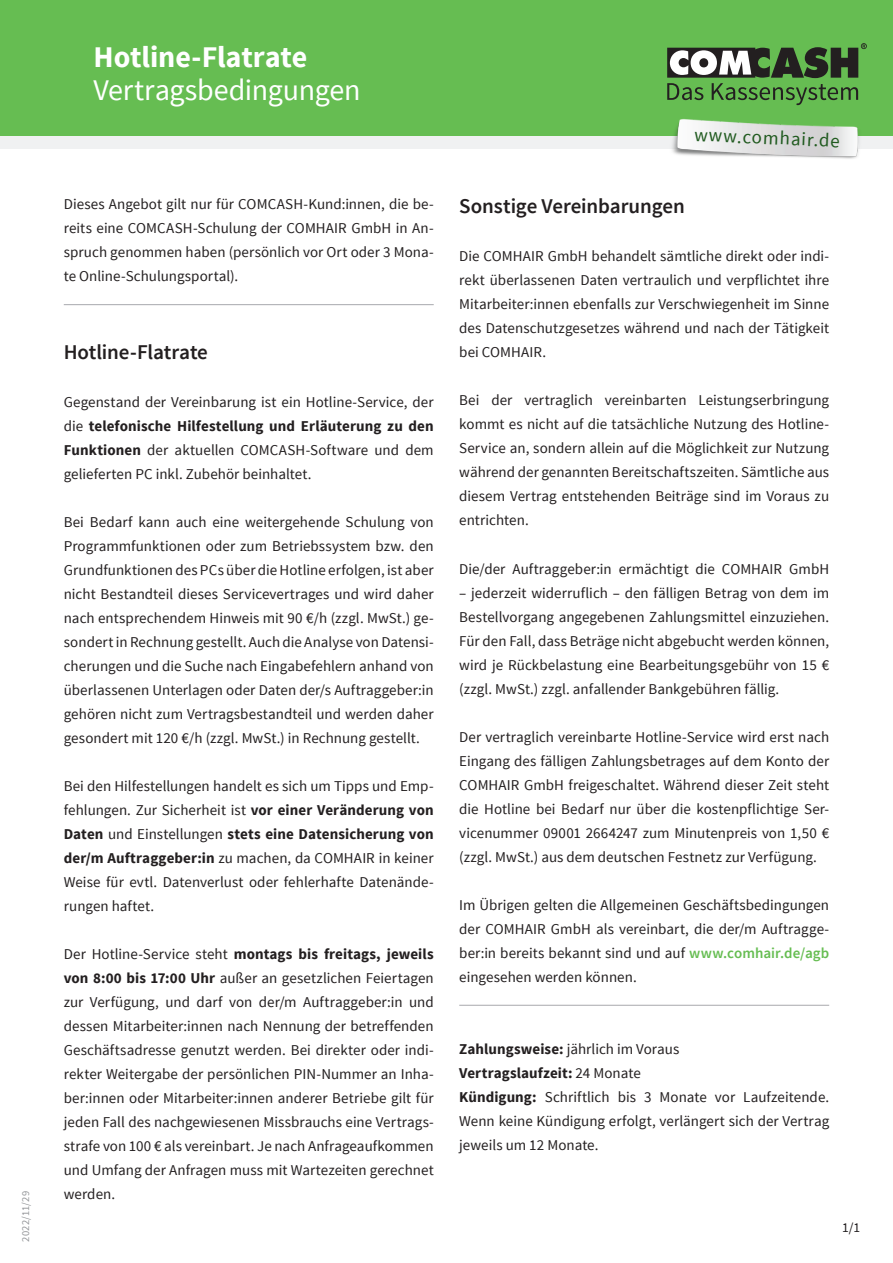
<style>
.page{position:relative;width:893px;height:1263px;background:#fff}
.page>*{position:absolute;margin:0;border:0;box-sizing:border-box;transform-origin:0 0}
.t1{font:30px "Source Sans Pro";letter-spacing:-.005em;color:#fff}
.t2{font:700 30px "Source Sans Pro";letter-spacing:-.005em;color:#fff}
.t3{font:600 21px "Source Sans Pro";letter-spacing:-.005em;color:#231f20}
.t4{font:18.9px "Source Sans Pro";color:#205a1f}
.t5{font:15px/24px "Source Sans Pro";color:#231f20;text-align:justify}
.t6{font:13.5px "Source Sans Pro";color:#231f20}
.t7{font:10.5px "Source Sans Pro";letter-spacing:.015em;color:#939598}
.s1{font-weight:700}
.s2{font-weight:600;color:#66bd52}
</style>
<div class="page">
<div style="left:0;top:0;width:893px;height:136px;background:#66bd52"></div>
<div style="left:0;top:136px;width:893px;height:13px;background:#f0f1f2"></div>
<img style="left:672px;top:119px;width:187px;height:40px">
<svg style="left:667px;top:43px;width:200px;height:62px"></svg>
<hr style="left:64px;top:304px;width:370px;height:1px;background:#a8a9ad">
<hr style="left:459px;top:1005px;width:370px;height:1px;background:#a8a9ad">
<p class="t7" style="left:19px;top:1242px;width:52px;rotate:-90deg">2022/11/29</p>
<h1 class="t2" style="left:94px;top:38px;width:215px">Hotline-Flatrate</h1>
<h1 class="t1" style="left:94px;top:72px;width:269px">Vertragsbedingungen</h1>
<p class="t5" style="left:64px;top:192px;width:371px">Dieses Angebot gilt nur für COMCASH-Kund:innen, die be&shy;reits eine COMCASH-Schulung der COMHAIR GmbH in An&shy;spruch genommen haben (persönlich vor Ort oder 3 Mona&shy;te Online-Schulungsportal).</p>
<h2 class="t3" style="left:64px;top:339px;width:146px">Hotline-Flatrate</h2>
<p class="t5" style="left:64px;top:390px;width:371px">Gegenstand der Vereinbarung ist ein Hotline-Service, der die <span class="s1">telefonische Hilfestellung und Erläuterung zu den Funktionen</span> der aktuellen COMCASH-Software und dem gelieferten PC inkl. Zubehör beinhaltet.</p>
<p class="t5" style="left:64px;top:510px;width:371px">Bei Bedarf kann auch eine weitergehende Schulung von Programmfunktionen oder zum Betriebssystem bzw. den Grundfunktionen des PCs über die Hotline erfolgen, ist aber nicht Bestandteil dieses Servicevertrages und wird daher nach entsprechendem Hinweis mit 90 €/h (zzgl. MwSt.) ge&shy;sondert in Rechnung gestellt. Auch die Analyse von Datensi&shy;cherungen und die Suche nach Eingabefehlern anhand von überlassenen Unterlagen oder Daten der/s Auftraggeber:in gehören nicht zum Vertragsbestandteil und werden daher gesondert mit 120 €/h (zzgl. MwSt.) in Rechnung gestellt.</p>
<p class="t5" style="left:64px;top:774px;width:371px">Bei den Hilfestellungen handelt es sich um Tipps und Emp&shy;fehlungen. Zur Sicherheit ist <span class="s1">vor einer Veränderung von Daten</span> und Einstellungen <span class="s1">stets eine Datensicherung von der/m Auftraggeber:in</span> zu machen, da COMHAIR in keiner Weise für evtl. Datenverlust oder fehlerhafte Datenände&shy;rungen haftet.</p>
<p class="t5" style="left:64px;top:942px;width:371px">Der Hotline-Service steht <span class="s1">montags bis freitags, jeweils von 8:00 bis 17:00 Uhr</span> außer an gesetzlichen Feiertagen zur Verfügung, und darf von der/m Auftraggeber:in und dessen Mitarbeiter:innen nach Nennung der betreffenden Geschäftsadresse genutzt werden. Bei direkter oder indi&shy;rekter Weitergabe der persönlichen PIN-Nummer an Inha&shy;ber:innen oder Mitarbeiter:innen anderer Betriebe gilt für jeden Fall des nachgewiesenen Missbrauchs eine Vertrags&shy;strafe von 100 € als vereinbart. Je nach Anfrageaufkommen und Umfang der Anfragen muss mit Wartezeiten gerechnet werden.</p>
<p class="t4" style="left:695px;top:122px;width:147px;rotate:3deg">www.comhair.de</p>
<h2 class="t3" style="left:459px;top:193px;width:227px">Sonstige Vereinbarungen</h2>
<p class="t5" style="left:459px;top:245px;width:371px">Die COMHAIR GmbH behandelt sämtliche direkt oder indi&shy;rekt überlassenen Daten vertraulich und verpflichtet ihre Mitarbeiter:innen ebenfalls zur Verschwiegenheit im Sinne des Datenschutzgesetzes während und nach der Tätigkeit bei COMHAIR.</p>
<p class="t5" style="left:459px;top:389px;width:371px">Bei der vertraglich vereinbarten Leistungserbringung kommt es nicht auf die tatsächliche Nutzung des Hotline-Service an, sondern allein auf die Möglichkeit zur Nutzung während der genannten Bereitschaftszeiten. Sämtliche aus diesem Vertrag entstehenden Beiträge sind im Voraus zu entrichten.</p>
<p class="t5" style="left:459px;top:557px;width:371px">Die/der Auftraggeber:in ermächtigt die COMHAIR GmbH</p>
<p class="t5" style="left:459px;top:581px;width:371px">– jederzeit widerruflich – den fälligen Betrag von dem im Bestellvorgang angegebenen Zahlungsmittel einzuziehen.<br>Für den Fall, dass Beträge nicht abgebucht werden können, wird je Rückbelastung eine Bearbeitungsgebühr von 15 € (zzgl. MwSt.) zzgl. anfallender Bankgebühren fällig.</p>
<p class="t5" style="left:459px;top:725px;width:371px">Der vertraglich vereinbarte Hotline-Service wird erst nach Eingang des fälligen Zahlungsbetrages auf dem Konto der COMHAIR GmbH freigeschaltet. Während dieser Zeit steht die Hotline bei Bedarf nur über die kostenpflichtige Ser&shy;vicenummer 09001 2664247 zum Minutenpreis von 1,50 € (zzgl. MwSt.) aus dem deutschen Festnetz zur Verfügung.</p>
<p class="t5" style="left:459px;top:893px;width:371px">Im Übrigen gelten die Allgemeinen Geschäftsbedingungen der COMHAIR GmbH als vereinbart, die der/m Auftragge&shy;ber:in bereits bekannt sind und auf <span class="s2">www.comhair.de/agb </span>eingesehen werden können.</p>
<p class="t5" style="left:459px;top:1037px;width:371px;text-align:left"><span class="s1">Zahlungsweise:</span> jährlich im Voraus<br><span class="s1">Vertragslaufzeit:</span> 24 Monate<br><span class="s1">Kündigung:</span> Schriftlich bis 3 Monate vor Laufzeitende.<br>Wenn keine Kündigung erfolgt, verlängert sich der Vertrag jeweils um 12 Monate.</p>
<p class="t6" style="left:842px;top:1219px;width:20px">1/1</p>
</div>
